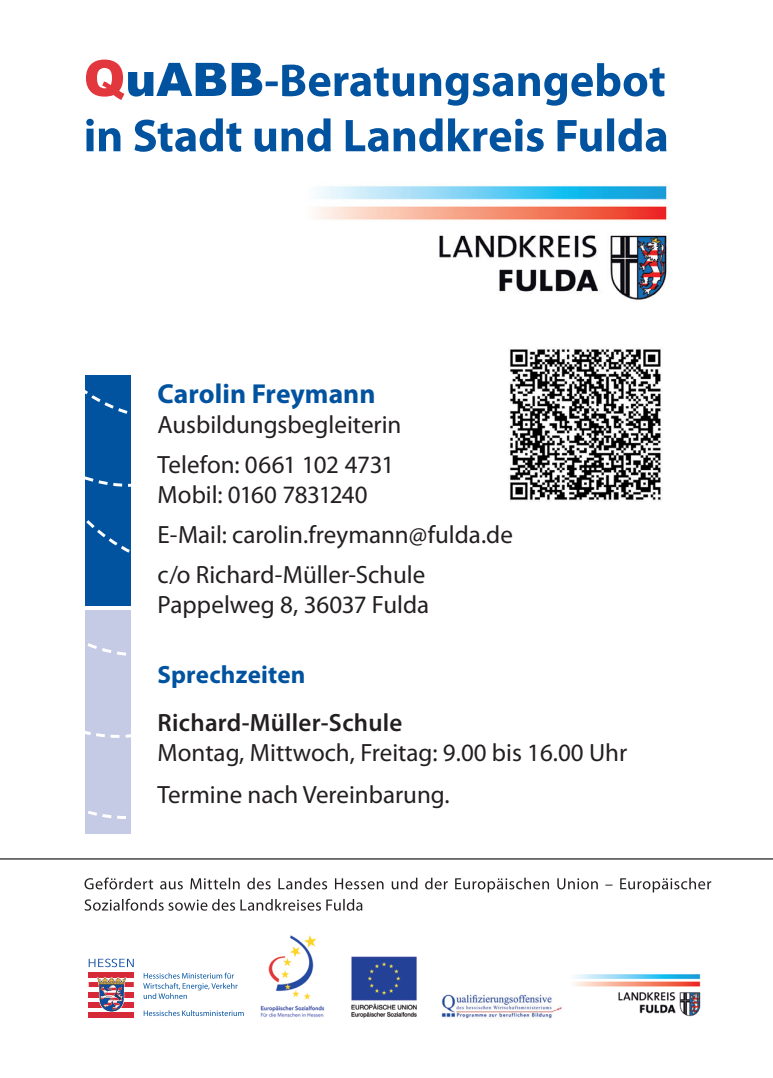
<style>
.page{position:relative;width:773px;height:1078px;background:#fff}
.page>*{position:absolute;margin:0;border:0;box-sizing:border-box;transform-origin:0 0}
.t1{font:700 27.5px "Myriad Pro";color:#0153a0}
.t2{font:25px/40px "Myriad Pro";color:#231f20}
.t3{font:600 25px "Myriad Pro";letter-spacing:.01em;color:#231f20}
.t4{font:700 25px "Myriad Pro";letter-spacing:.005em;color:#0153a0}
</style>
<div class="page">
<hr style="left:0;top:858px;width:772px;height:1px;background:#231f20">
<img style="left:351px;top:956px;width:66px;height:62px">
<img style="left:441px;top:994px;width:121px;height:25px">
<img style="left:260px;top:935px;width:65px;height:83px">
<img style="left:574px;top:974px;width:127px;height:41px">
<svg style="left:85px;top:898px;width:277px;height:12px"></svg>
<svg style="left:84px;top:877px;width:627px;height:15px"></svg>
<svg style="left:144px;top:1010px;width:100px;height:5px"></svg>
<svg style="left:143px;top:972px;width:94px;height:26px"></svg>
<div style="left:89px;top:971px;width:45px;height:5px;background:#d72a39"></div>
<div style="left:89px;top:981px;width:45px;height:5px;background:#d72a39"></div>
<div style="left:89px;top:991px;width:45px;height:5px;background:#d72a39"></div>
<div style="left:89px;top:1001px;width:45px;height:5px;background:#d72a39"></div>
<div style="left:89px;top:1011px;width:45px;height:5px;background:#d72a39"></div>
<svg style="left:97px;top:976px;width:29px;height:35px"></svg>
<svg style="left:89px;top:958px;width:45px;height:8px"></svg>
<svg style="left:86px;top:60px;width:578px;height:46px"></svg>
<div style="left:85px;top:376px;width:45px;height:230px;background:#0153a0"></div>
<div style="left:85px;top:610px;width:45px;height:223px;background:#c5cbe5"></div>
<svg style="left:88px;top:755px;width:43px;height:65px"></svg>
<svg style="left:87px;top:602px;width:44px;height:55px"></svg>
<svg style="left:86px;top:510px;width:45px;height:61px"></svg>
<svg style="left:85px;top:375px;width:46px;height:113px"></svg>
<svg style="left:85px;top:678px;width:46px;height:61px"></svg>
<svg style="left:86px;top:118px;width:580px;height:34px"></svg>
<img style="left:313px;top:185px;width:354px;height:115px">
<img style="left:509px;top:349px;width:152px;height:152px">
<p class="t1" style="left:157px;top:376px;width:219px">Carolin Freymann</p>
<p class="t2" style="left:157px;top:404px;width:245px">Ausbildungsbegleiterin<br>Telefon: 0661 102 4731</p>
<p class="t2" style="left:157px;top:474px;width:357px">Mobil: 0160 7831240<br>E-Mail: carolin.freymann@fulda.de c/o Richard-Müller-Schule</p>
<p class="t2" style="left:157px;top:584px;width:273px">Pappelweg 8, 36037 Fulda</p>
<p class="t4" style="left:157px;top:658px;width:149px">Sprechzeiten</p>
<p class="t3" style="left:157px;top:706px;width:246px">Richard-Müller-Schule</p>
<p class="t2" style="left:157px;top:730px;width:471px;line-height:42.5px">Montag, Mittwoch, Freitag: 9.00 bis 16.00 Uhr<br>Termine nach Vereinbarung.</p>
</div>
